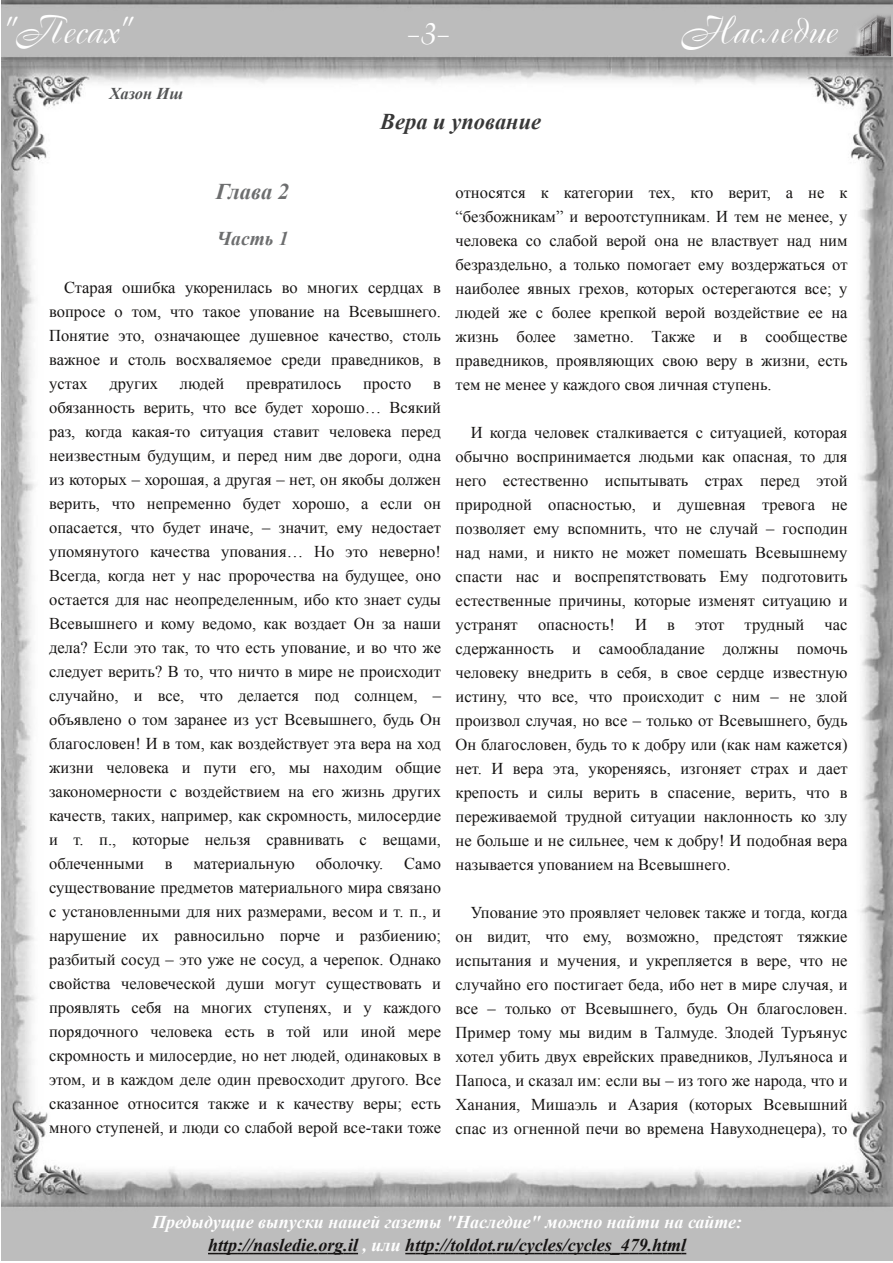
<style>
.page{position:relative;width:893px;height:1263px;background:#fff}
.page>*{position:absolute;margin:0;border:0;box-sizing:border-box;transform-origin:0 0}
.t1{font:37.5px "Cassandra";color:#fff}
.t2{font:italic 700 22.5px "Times New Roman";color:#383838}
.t3{font:italic 700 22.5px "Times New Roman";letter-spacing:-.005em;color:#6d6e6f}
.t4{font:italic 700 19.5px "Times New Roman";color:#6d6e6f}
.t5{font:italic 700 18px/22.5px "Times New Roman";color:#161413;text-align:center}
.t6{font:16.5px/24px "Times New Roman";color:#161413;text-align:justify}
.t7{font:italic 700 16.5px "Times New Roman";color:#545556}
.s1{color:#fff}
</style>
<div class="page">
<img style="left:2px;top:0;width:891px;height:1260px">
<img style="left:836px;top:8px;width:55px;height:52px">
<svg style="left:208px;top:1253px;width:150px;height:1px"></svg>
<svg style="left:405px;top:1253px;width:281px;height:1px"></svg>
<h1 class="t1" style="left:3px;top:6px;width:130px">"Песах"</h1>
<h1 class="t1" style="left:406px;top:7px;width:44px">-3-</h1>
<p class="t7" style="left:110px;top:84px;width:75px">Хазон Иш</p>
<h2 class="t2" style="left:380px;top:109px;width:163px">Вера и упование</h2>
<h1 class="t1" style="left:681px;top:6px;width:158px">Наследие</h1>
<h2 class="t3" style="left:216px;top:179px;width:75px">Глава 2</h2>
<p class="t4" style="left:217px;top:228px;width:73px">Часть 1</p>
<p class="t6" style="left:49px;top:275px;width:393px;text-indent:15px">Старая ошибка укоренилась во многих сердцах в вопросе о том, что такое упование на Всевышнего.<br>Понятие это, означающее душевное качество, столь важное и столь восхваляемое среди праведников, в устах</p>
<p class="t6" style="left:110px;top:371px;width:50px">других</p>
<p class="t6" style="left:180px;top:371px;width:46px">людей</p>
<p class="t6" style="left:246px;top:371px;width:97px">превратилось</p>
<p class="t6" style="left:363px;top:371px;width:50px">просто</p>
<p class="t6" style="left:49px;top:371px;width:393px;text-indent:384px">в обязанность верить, что все будет хорошо… Всякий раз, когда какая-то ситуация ставит человека перед неизвестным будущим, и перед ним две дороги, одна из которых – хорошая, а другая – нет, он якобы должен верить, что непременно будет хорошо, а если он опасается, что будет иначе, – значит, ему недостает упомянутого качества упования… Но это неверно!<br>Всегда, когда нет у нас пророчества на будущее, оно остается для нас неопределенным, ибо кто знает суды Всевышнего и кому ведомо, как воздает Он за наши дела? Если это так, то что есть упование, и во что же следует верить? В то, что ничто в мире не происходит случайно, и все, что делается под солнцем, – объявлено о том заранее из уст Всевышнего, будь Он благословен! И в том, как воздействует эта вера на ход жизни человека и пути его, мы находим общие закономерности с воздействием на его жизнь других качеств, таких, например, как скромность, милосердие и т. п., которые нельзя сравнивать с вещами, облеченными</p>
<p class="t6" style="left:165px;top:851px;width:9px">в</p>
<p class="t6" style="left:193px;top:851px;width:103px">материальную</p>
<p class="t6" style="left:316px;top:851px;width:69px">оболочку.</p>
<p class="t6" style="left:49px;top:851px;width:393px;text-indent:355px">Само существование предметов материального мира связано с установленными для них размерами, весом и т. п., и нарушение их равносильно порче и разбиению; разбитый сосуд – это уже не сосуд, а черепок. Однако свойства человеческой души могут существовать и проявлять себя на многих ступенях, и у каждого порядочного человека есть в той или иной мере скромность и милосердие, но нет людей, одинаковых в этом, и в каждом деле один превосходит другого. Все сказанное относится также и к качеству веры; есть много ступеней, и люди со слабой верой все-таки тоже</p>
<p class="t6" style="left:456px;top:180px;width:393px">относятся к категории тех, кто верит, а не к “безбожникам” и вероотступникам. И тем не менее, у человека со слабой верой она не властвует над ним безраздельно, а только помогает ему воздержаться от наиболее явных грехов, которых остерегаются все; у людей же с более крепкой верой воздействие ее на жизнь более заметно. Также и в сообществе праведников, проявляющих свою веру в жизни, есть тем не менее у каждого своя личная ступень.</p>
<p class="t6" style="left:456px;top:420px;width:393px;text-indent:15px">И когда человек сталкивается с ситуацией, которая обычно воспринимается людьми как опасная, то для него естественно испытывать страх перед этой природной опасностью, и душевная тревога не позволяет ему вспомнить, что не случай – господин над нами, и никто не может помешать Всевышнему спасти нас и воспрепятствовать Ему подготовить естественные причины, которые изменят ситуацию и устранят опасность! И в этот трудный час сдержанность и самообладание должны помочь человеку внедрить в себя, в свое сердце известную истину, что все, что происходит с ним – не злой произвол случая, но все – только от Всевышнего, будь Он благословен, будь то к добру или (как нам кажется) нет. И вера эта, укореняясь, изгоняет страх и дает крепость и силы верить в спасение, верить, что в переживаемой трудной ситуации наклонность ко злу не больше и не сильнее, чем к добру! И подобная вера называется упованием на Всевышнего.</p>
<p class="t6" style="left:456px;top:900px;width:393px;text-indent:15px">Упование это проявляет человек также и тогда, когда он видит, что ему, возможно, предстоят тяжкие испытания и мучения, и укрепляется в вере, что не случайно его постигает беда, ибо нет в мире случая, и все – только от Всевышнего, будь Он благословен.<br>Пример тому мы видим в Талмуде. Злодей Туръянус хотел убить двух еврейских праведников, Лулъяноса и Папоса, и сказал им: если вы – из того же народа, что и Ханания, Мишаэль и Азария (которых Всевышний спас из огненной печи во времена Навуходнецера), то</p>
<p class="t5" style="left:152px;top:1211px;width:592px"><span class="s1">Предыдущие выпуски нашей газеты "Наследие" можно найти на сайте: </span>http://nasledie.org.il <span class="s1">, или</span> http://toldot.ru/cycles/cycles_479.html</p>
</div>
